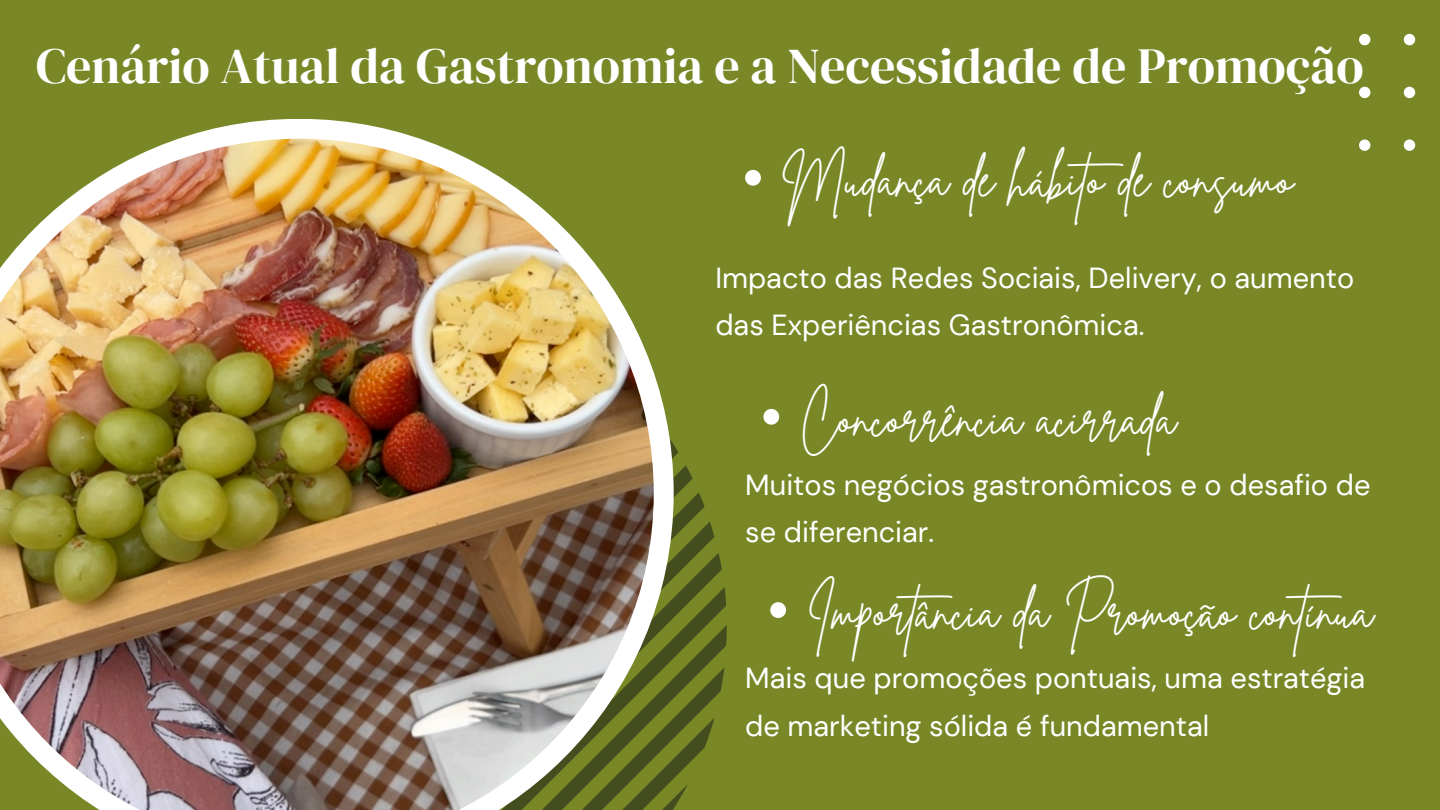
<style>
.page{position:relative;width:1440px;height:810px;background:#7a8727}
.page>*{position:absolute;margin:0;border:0;box-sizing:border-box;transform-origin:0 0}
.t1{font:50px "Brittany Signature";color:#fff}
.t2{font:50px "DM Serif Display";color:#fff}
.t3{font:29px/47.2px "DM Sans";color:#fff}
</style>
<div class="page">
<svg style="left:674px;top:445px;width:53px;height:363px"></svg>
<svg style="left:178px;top:119px;width:496px;height:691px"></svg>
<img style="left:0;top:139px;width:654px;height:671px">
<svg style="left:1359px;top:33px;width:57px;height:118px"></svg>
<svg style="left:745px;top:170px;width:16px;height:16px"></svg>
<svg style="left:763px;top:409px;width:16px;height:16px"></svg>
<svg style="left:770px;top:602px;width:16px;height:16px"></svg>
<p class="t2" style="left:36px;top:31px;width:1329px">Cenário Atual da Gastronomia e a Necessidade de Promoção</p>
<p class="t1" style="left:782px;top:146px;width:513px">Mudança de hábito de consumo</p>
<h1 class="t3" style="left:715px;top:254px;width:640px">Impacto das Redes Sociais, Delivery, o aumento das Experiências Gastronômica.</h1>
<p class="t1" style="left:800px;top:385px;width:377px">Concorrência acirrada</p>
<p class="t3" style="left:745px;top:462px;width:627px">Muitos negócios gastronômicos e o desafio de se diferenciar.</p>
<p class="t1" style="left:807px;top:579px;width:567px">Importância da Promoção contínua</p>
<p class="t3" style="left:745px;top:655px;width:622px">Mais que promoções pontuais, uma estratégia de marketing sólida é fundamental</p>
</div>
